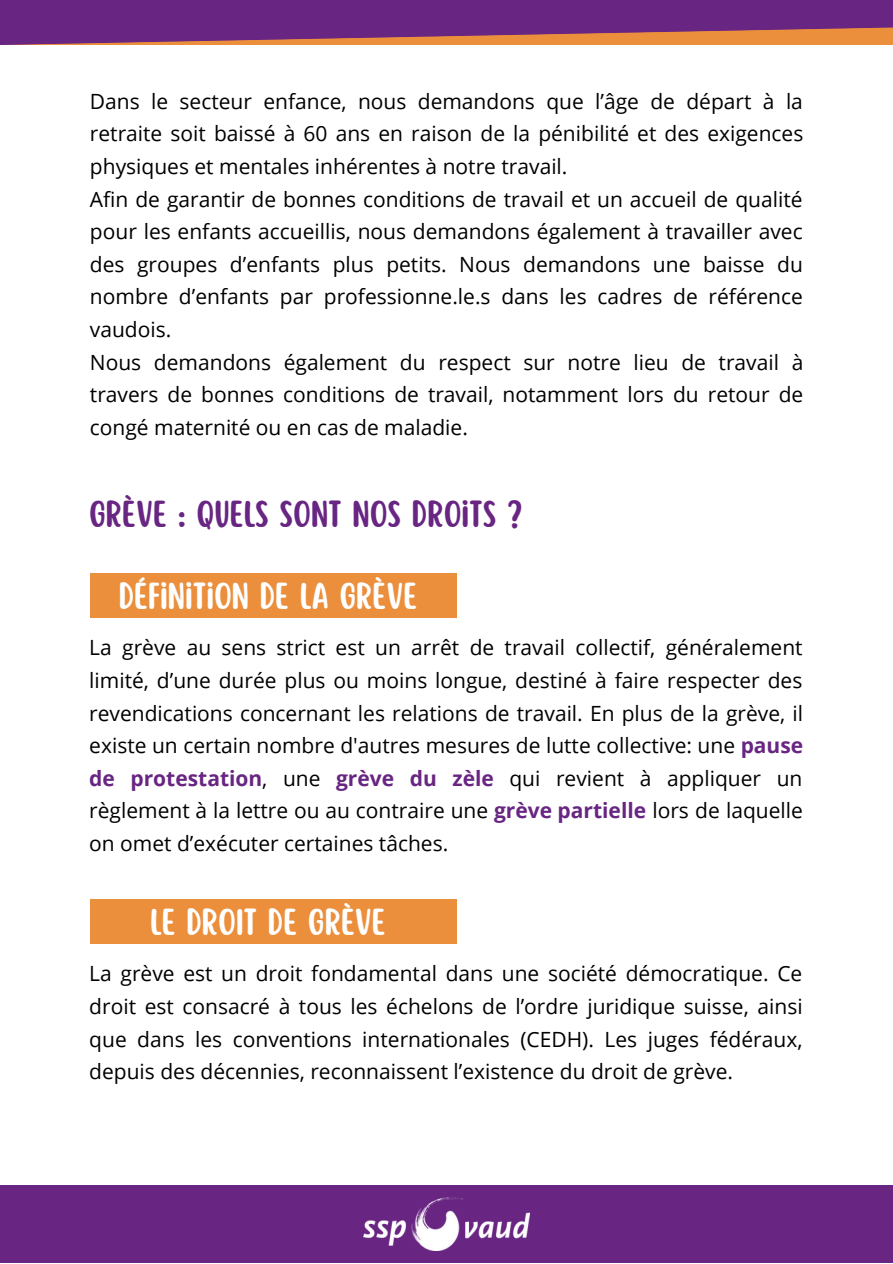
<style>
.page{position:relative;width:893px;height:1264px;background:#fff}
.page>*{position:absolute;margin:0;border:0;box-sizing:border-box;transform-origin:0 0}
.t1{font:33px "Scripter";color:#fff}
.t2{font:33px "Scripter";color:#682582}
.t3{font:21px/32.5px "Open Sans";color:#000;text-align:justify}
.s1{font-weight:700;color:#682582}
</style>
<div class="page">
<svg style="left:0;top:0;width:892px;height:45px;background:#813974"></svg>
<div style="left:0;top:1185px;width:892px;height:77px;background:#682582"></div>
<img style="left:363px;top:1197px;width:166px;height:53px">
<div style="left:90px;top:572px;width:366px;height:45px;background:#eb8f3c"></div>
<div style="left:90px;top:898px;width:366px;height:45px;background:#eb8f3c"></div>
<p class="t3" style="left:90px;top:84px;width:714px">Dans le secteur enfance, nous demandons que l’âge de départ à la retraite soit baissé à 60 ans en raison de la pénibilité et des exigences physiques et mentales inhérentes à notre travail.</p>
<p class="t3" style="left:90px;top:182px;width:714px">Afin de garantir de bonnes conditions de travail et un accueil de qualité pour les enfants accueillis, nous demandons également à travailler avec des groupes d’enfants plus petits. Nous demandons une baisse du nombre d’enfants par professionne.le.s dans les cadres de référence vaudois.</p>
<p class="t3" style="left:90px;top:345px;width:715px">Nous demandons également du respect sur notre lieu de travail à travers de bonnes conditions de travail, notamment lors du retour de congé maternité ou en cas de maladie.</p>
<p class="t2" style="left:89px;top:497px;width:435px">GRÈVE : QUELS SONT NOS DROITS ?</p>
<p class="t1" style="left:119px;top:579px;width:300px">DÉFINITION DE LA GRÈVE</p>
<p class="t3" style="left:89px;top:631px;width:715px">La grève au sens strict est un arrêt de travail collectif, généralement limité, d’une durée plus ou moins longue, destiné à faire respecter des revendications concernant les relations de travail. En plus de la grève, il existe un certain nombre d'autres mesures de lutte collective: une <span class="s1">pause de protestation</span>, une <span class="s1">grève du zèle</span> qui revient à appliquer un règlement à la lettre ou au contraire une <span class="s1">grève partielle</span> lors de laquelle on omet d’exécuter certaines tâches.</p>
<p class="t1" style="left:150px;top:905px;width:237px">LE DROIT DE GRÈVE</p>
<p class="t3" style="left:89px;top:957px;width:714px">La grève est un droit fondamental dans une société démocratique. Ce droit est consacré à tous les échelons de l’ordre juridique suisse, ainsi que dans les conventions internationales (CEDH). Les juges fédéraux, depuis des décennies, reconnaissent l’existence du droit de grève.</p>
</div>
